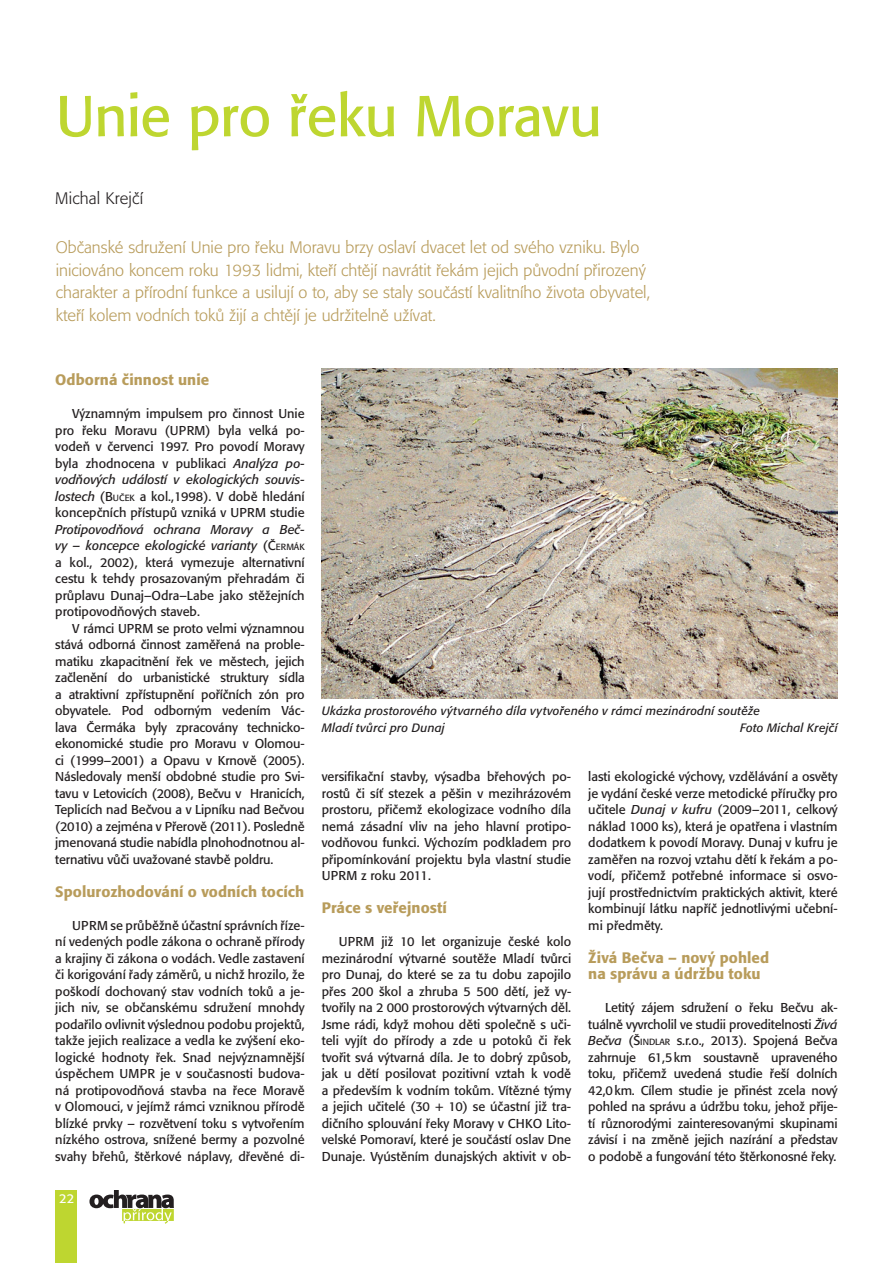
<style>
.page{position:relative;width:893px;height:1263px;background:#fff}
.page>*{position:absolute;margin:0;border:0;box-sizing:border-box;transform-origin:0 0}
.t1{font:57px "Formata CE";letter-spacing:-.015em;color:#bed630}
.t2{font:300 16.5px/22.5px "Formata CE";color:#b89c5b}
.t3{font:300 16.5px "Formata CE";letter-spacing:.01em;color:#231f20}
.t4{font:500 15px/16.5px "Formata CE";letter-spacing:.005em;color:#b89c5b}
.t5{font:12.75px/16.5px "Formata CE";color:#231f20;text-align:justify}
.t6{font:12.75px "Formata CE";color:#fff}
.t7{font:italic 12px/16.5px "Formata CE";letter-spacing:.015em;color:#231f20}
.s1{font-style:italic}
.s2{font-style:inherit}
.s3{font-size:8.85px}
</style>
<div class="page">
<div style="left:55px;top:1191px;width:22px;height:72px;background:#bed630"></div>
<svg style="left:89px;top:1191px;width:85px;height:33px"></svg>
<img style="left:322px;top:369px;width:516px;height:330px">
<h1 class="t1" style="left:56px;top:85px;width:548px">Unie pro řeku Moravu</h1>
<p class="t3" style="left:55px;top:190px;width:89px">Michal Krejčí</p>
<p class="t2" style="left:56px;top:237px;width:596px">Občanské sdružení Unie pro řeku Moravu brzy oslaví dvacet let od svého vzniku. Bylo iniciováno koncem roku 1993 lidmi, kteří chtějí navrátit řekám jejich původní přirozený charakter a přírodní funkce a usilují o to, aby se staly součástí kvalitního života obyvatel, kteří kolem vodních toků žijí a chtějí je udržitelně užívat.</p>
<p class="t4" style="left:55px;top:372px;width:155px">Odborná činnost unie</p>
<p class="t5" style="left:55px;top:406px;width:251px;text-indent:17px">Významným impulsem pro činnost Unie pro řeku Moravu (UPRM) byla velká po&shy;vodeň v červenci 1997. Pro povodí Moravy byla zhodnocena v publikaci <span class="s1">Analýza po&shy;vodňových událostí v ekologických souvis&shy;lostech</span> (<span class="s2">B</span><span class="s3">UČEK</span> a kol.,1998). V době hledání koncepčních přístupů vzniká v UPRM studie</p>
<p class="t5" style="left:55px;top:521px;width:251px"><span class="s1">Protipovodňová ochrana Moravy a Beč&shy;vy – koncepce ekologické varianty</span> (<span class="s2">Č</span><span class="s3">ERMÁK </span>a kol., 2002), která vymezuje alternativní cestu k tehdy prosazovaným přehradám či průplavu Dunaj–Odra–Labe jako stěžejních protipovodňových staveb.</p>
<p class="t5" style="left:55px;top:620px;width:251px;text-indent:17px">V rámci UPRM se proto velmi významnou stává odborná činnost zaměřená na proble&shy;matiku zkapacitnění řek ve městech, jejich začlenění do urbanistické struktury sídla a atraktivní zpřístupnění poříčních zón pro obyvatele. Pod odborným vedením Vác&shy;lava Čermáka byly zpracovány technicko&shy;ekonomické studie pro Moravu v Olomou&shy;ci (1999–2001) a Opavu v Krnově (2005).<br>Následovaly menší obdobné studie pro Svi&shy;tavu v Letovicích (2008), Bečvu v Hranicích, Teplicích nad Bečvou a v Lipníku nad Bečvou (2010) a zejména v Přerově (2011). Posledně jmenovaná studie nabídla plnohodnotnou al&shy;ternativu vůči uvažované stavbě poldru.</p>
<p class="t4" style="left:55px;top:884px;width:251px">Spolurozhodování o vodních tocích</p>
<p class="t5" style="left:55px;top:917px;width:251px;text-indent:17px">UPRM se průběžně účastní správních říze&shy;ní vedených podle zákona o ochraně přírody a krajiny či zákona o vodách. Vedle zastavení či korigování řady záměrů, u nichž hrozilo, že poškodí dochovaný stav vodních toků a je&shy;jich niv, se občanskému sdružení mnohdy podařilo ovlivnit výslednou podobu projektů, takže jejich realizace a vedla ke zvýšení eko&shy;logické hodnoty řek. Snad nejvýznamnější úspěchem UMPR je v současnosti budova&shy;ná protipovodňová stavba na řece Moravě v Olomouci, v jejímž rámci vzniknou přírodě blízké prvky – rozvětvení toku s vytvořením nízkého ostrova, snížené bermy a pozvolné svahy břehů, štěrkové náplavy, dřevěné di-</p>
<p class="t6" style="left:59px;top:1191px;width:17px">22</p>
<p class="t7" style="left:322px;top:703px;width:440px">Ukázka prostorového výtvarného díla vytvořeného v rámci mezinárodní soutěže<br>Mladí tvůrci pro Dunaj</p>
<p class="t7" style="left:740px;top:720px;width:99px">Foto Michal Krejčí</p>
<p class="t5" style="left:322px;top:769px;width:251px">versifikační stavby, výsadba břehových po&shy;rostů či síť stezek a pěšin v mezihrázovém prostoru, přičemž ekologizace vodního díla nemá zásadní vliv na jeho hlavní protipo&shy;vodňovou funkci. Výchozím podkladem pro připomínkování projektu byla vlastní studie UPRM z roku 2011.</p>
<p class="t4" style="left:322px;top:900px;width:127px">Práce s veřejností</p>
<p class="t5" style="left:322px;top:934px;width:251px;text-indent:17px">UPRM již 10 let organizuje české kolo mezinárodní výtvarné soutěže Mladí tvůrci pro Dunaj, do které se za tu dobu zapojilo přes 200 škol a zhruba 5 500 dětí, jež vy&shy;tvořily na 2 000 prostorových výtvarných děl.<br>Jsme rádi, když mohou děti společně s uči&shy;teli vyjít do přírody a zde u potoků či řek tvořit svá výtvarná díla. Je to dobrý způsob, jak u dětí posilovat pozitivní vztah k vodě a především k vodním tokům. Vítězné týmy a jejich učitelé (30 + 10) se účastní již tra&shy;dičního splouvání řeky Moravy v CHKO Lito&shy;velské Pomoraví, které je součástí oslav Dne Dunaje. Vyústěním dunajských aktivit v ob-</p>
<p class="t5" style="left:588px;top:769px;width:251px">lasti ekologické výchovy, vzdělávání a osvěty je vydání české verze metodické příručky pro učitele <span class="s1">Dunaj v kufru</span> (2009–2011, celkový náklad 1000 ks), která je opatřena i vlastním dodatkem k povodí Moravy. Dunaj v kufru je zaměřen na rozvoj vztahu dětí k řekám a po&shy;vodí, přičemž potřebné informace si osvo&shy;jují prostřednictvím praktických aktivit, které kombinují látku napříč jednotlivými učební&shy;mi předměty.</p>
<p class="t4" style="left:588px;top:950px;width:182px">Živá Bečva – nový pohled na správu a údržbu toku</p>
<p class="t5" style="left:588px;top:1000px;width:251px;text-indent:17px">Letitý zájem sdružení o řeku Bečvu ak&shy;tuálně vyvrcholil ve studii proveditelnosti <span class="s1">Živá Bečva</span> (<span class="s2">Š</span><span class="s3">INDLAR</span> s.r.o., 2013). Spojená Bečva zahrnuje 61,5km soustavně upraveného toku, přičemž uvedená studie řeší dolních 42,0km. Cílem studie je přinést zcela nový pohled na správu a údržbu toku, jehož přije&shy;tí různorodými zainteresovanými skupinami závisí i na změně jejich nazírání a představ o podobě a fungování této štěrkonosné řeky.</p>
</div>
